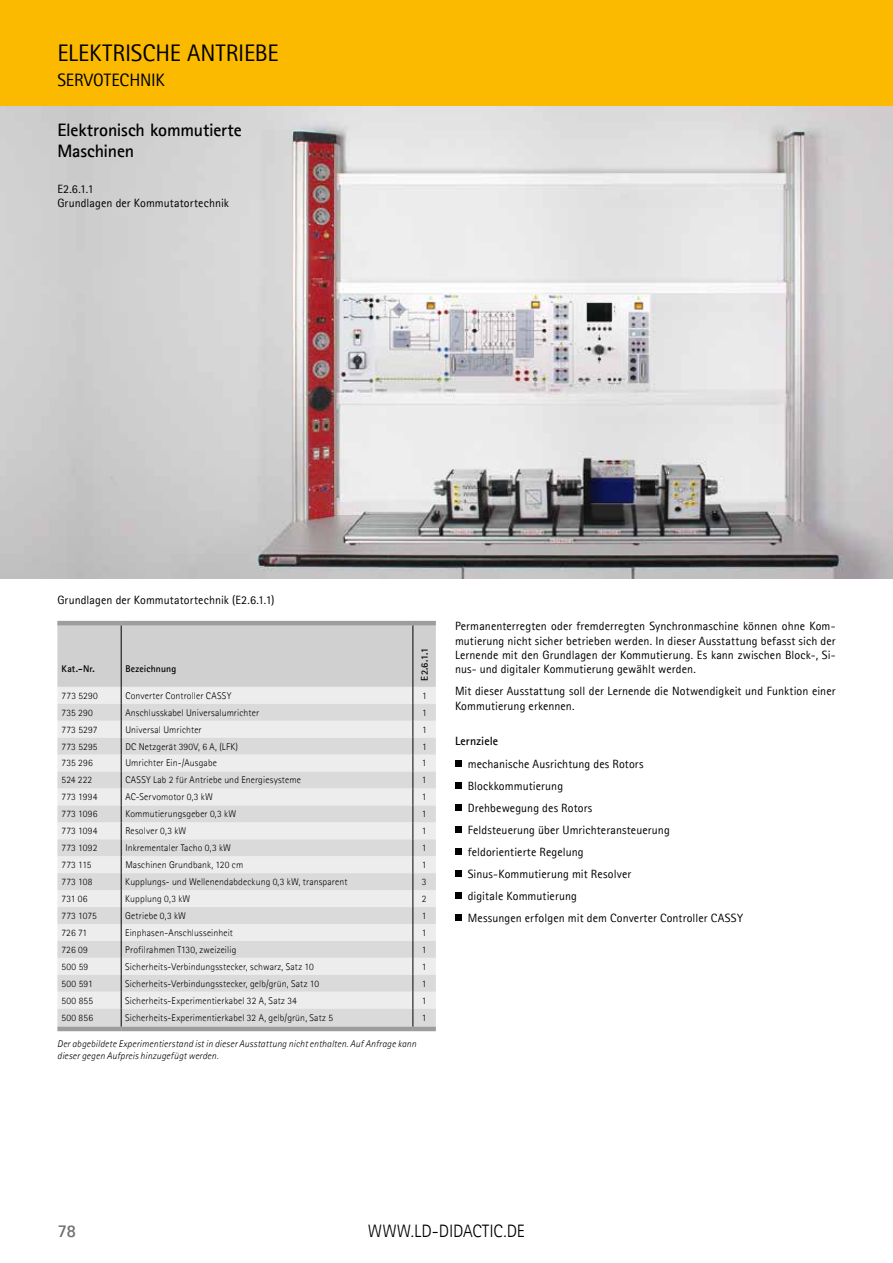
<style>
.page{position:relative;width:893px;height:1263px;background:#fff}
.page>*{position:absolute;margin:0;border:0;box-sizing:border-box;transform-origin:0 0}
.t1{font:24px "Agfa Rotis Sans Serif";letter-spacing:-.01em;color:#000}
.t2{font:700 18px/21.6px "Agfa Rotis Sans Serif";letter-spacing:-.01em;color:#000}
.t3{font:300 18px "Agfa Rotis Sans Serif";letter-spacing:-.01em;color:#000}
.t4{font:18px "Agfa Rotis Sans Serif";letter-spacing:-.005em;color:#000}
.t5{font:700 18px "Agfa Rotis Sans Serif";color:#706f6f}
.t6{font:12px/22px "Agfa Rotis Sans Serif";letter-spacing:.01em;color:#000}
.t7{font:700 12px "Agfa Rotis Sans Serif";letter-spacing:.005em;color:#000}
.t8{font:300 9.75px "Agfa Rotis Sans Serif";letter-spacing:.015em;color:#000}
.t9{font:italic 300 9.75px/11.7px "Agfa Rotis Sans Serif";letter-spacing:.01em;color:#000}
.t10{font:700 9.75px "Agfa Rotis Sans Serif";letter-spacing:.015em;color:#000}
</style>
<div class="page">
<div style="left:0;top:0;width:893px;height:106px;background:#fbba00"></div>
<img style="left:0;top:106px;width:893px;height:472px">
<div style="left:455px;top:760px;width:6px;height:7px;background:#000"></div>
<div style="left:455px;top:782px;width:6px;height:7px;background:#000"></div>
<div style="left:455px;top:804px;width:6px;height:7px;background:#000"></div>
<div style="left:455px;top:826px;width:6px;height:7px;background:#000"></div>
<svg style="left:455px;top:849px;width:6px;height:6px"></svg>
<svg style="left:455px;top:871px;width:6px;height:6px"></svg>
<svg style="left:455px;top:893px;width:6px;height:6px"></svg>
<svg style="left:455px;top:915px;width:6px;height:6px"></svg>
<svg style="left:57px;top:625px;width:379px;height:402px;background:#dfdfdf"></svg>
<hr style="left:57px;top:1027px;width:64px;height:4px;background:#9d9d9c">
<hr style="left:121px;top:1027px;width:292px;height:4px;background:#9d9d9c">
<hr style="left:413px;top:1027px;width:23px;height:4px;background:#9d9d9c">
<hr style="left:57px;top:621px;width:64px;height:4px;background:#9d9d9c">
<hr style="left:121px;top:621px;width:292px;height:4px;background:#9d9d9c">
<hr style="left:413px;top:621px;width:23px;height:4px;background:#9d9d9c">
<h1 class="t1" style="left:57px;top:39px;width:223px">ELEKTRISCHE ANTRIEBE</h1>
<h2 class="t4" style="left:57px;top:69px;width:109px">SERVOTECHNIK</h2>
<h2 class="t2" style="left:57px;top:119px;width:186px">Elektronisch kommutierte<br>Maschinen</h2>
<p class="t6" style="left:57px;top:182px;width:173px;line-height:14.4px">E2.6.1.1<br>Grundlagen der Kommutatortechnik</p>
<p class="t6" style="left:57px;top:589px;width:219px">Grundlagen der Kommutatortechnik (E2.6.1.1)</p>
<p class="t10" style="left:62px;top:662px;width:35px">Kat.-Nr.</p>
<p class="t10" style="left:125px;top:662px;width:52px">Bezeichnung</p>
<p class="t10" style="left:418px;top:680px;width:34px;rotate:-90deg">E2.6.1.1</p>
<p class="t8" style="left:62px;top:690px;width:38px">773 5290</p>
<p class="t8" style="left:125px;top:690px;width:108px">Converter Controller CASSY</p>
<p class="t8" style="left:422px;top:690px;width:6px">1</p>
<p class="t8" style="left:62px;top:707px;width:33px">735 290</p>
<p class="t8" style="left:125px;top:707px;width:135px">Anschlusskabel Universalumrichter</p>
<p class="t8" style="left:422px;top:707px;width:6px">1</p>
<p class="t8" style="left:62px;top:724px;width:37px">773 5297</p>
<p class="t8" style="left:125px;top:724px;width:78px">Universal Umrichter</p>
<p class="t8" style="left:422px;top:724px;width:6px">1</p>
<p class="t8" style="left:62px;top:741px;width:37px">773 5295</p>
<p class="t8" style="left:125px;top:741px;width:114px">DC Netzgerät 390V, 6 A, (LFK)</p>
<p class="t8" style="left:422px;top:741px;width:6px">1</p>
<p class="t8" style="left:62px;top:758px;width:33px">735 296</p>
<p class="t8" style="left:125px;top:758px;width:93px">Umrichter Ein-/Ausgabe</p>
<p class="t8" style="left:422px;top:758px;width:6px">1</p>
<p class="t8" style="left:62px;top:774px;width:32px">524 222</p>
<p class="t8" style="left:125px;top:774px;width:177px">CASSY Lab 2 für Antriebe und Energiesysteme</p>
<p class="t8" style="left:422px;top:774px;width:6px">1</p>
<p class="t8" style="left:62px;top:791px;width:37px">773 1994</p>
<p class="t8" style="left:125px;top:791px;width:89px">AC-Servomotor 0,3 kW</p>
<p class="t8" style="left:422px;top:791px;width:6px">1</p>
<p class="t8" style="left:62px;top:808px;width:37px">773 1096</p>
<p class="t8" style="left:125px;top:808px;width:112px">Kommutierungsgeber 0,3 kW</p>
<p class="t8" style="left:422px;top:808px;width:6px">1</p>
<p class="t8" style="left:62px;top:825px;width:37px">773 1094</p>
<p class="t8" style="left:125px;top:825px;width:62px">Resolver 0,3 kW</p>
<p class="t8" style="left:422px;top:825px;width:6px">1</p>
<p class="t8" style="left:62px;top:842px;width:37px">773 1092</p>
<p class="t8" style="left:125px;top:842px;width:107px">Inkrementaler Tacho 0,3 kW</p>
<p class="t8" style="left:422px;top:842px;width:6px">1</p>
<p class="t8" style="left:62px;top:859px;width:31px">773 115</p>
<p class="t8" style="left:125px;top:859px;width:119px">Maschinen Grundbank, 120 cm</p>
<p class="t8" style="left:422px;top:859px;width:6px">1</p>
<p class="t8" style="left:62px;top:876px;width:32px">773 108</p>
<p class="t8" style="left:125px;top:876px;width:224px">Kupplungs- und Wellenendabdeckung 0,3 kW, transparent</p>
<p class="t8" style="left:422px;top:876px;width:6px">3</p>
<p class="t8" style="left:62px;top:893px;width:27px">731 06</p>
<p class="t8" style="left:125px;top:893px;width:67px">Kupplung 0,3 kW</p>
<p class="t8" style="left:422px;top:893px;width:6px">2</p>
<p class="t8" style="left:62px;top:910px;width:37px">773 1075</p>
<p class="t8" style="left:125px;top:910px;width:62px">Getriebe 0,3 kW</p>
<p class="t8" style="left:422px;top:910px;width:6px">1</p>
<p class="t8" style="left:62px;top:927px;width:27px">726 71</p>
<p class="t8" style="left:125px;top:927px;width:109px">Einphasen-Anschlusseinheit</p>
<p class="t8" style="left:422px;top:927px;width:6px">1</p>
<p class="t8" style="left:62px;top:944px;width:28px">726 09</p>
<p class="t8" style="left:125px;top:944px;width:113px">Profilrahmen T130, zweizeilig</p>
<p class="t8" style="left:422px;top:944px;width:6px">1</p>
<p class="t8" style="left:61px;top:961px;width:28px">500 59</p>
<p class="t8" style="left:125px;top:961px;width:190px">Sicherheits-Verbindungsstecker, schwarz, Satz 10</p>
<p class="t8" style="left:422px;top:961px;width:6px">1</p>
<p class="t8" style="left:61px;top:978px;width:33px">500 591</p>
<p class="t8" style="left:125px;top:978px;width:195px">Sicherheits-Verbindungsstecker, gelb/grün, Satz 10</p>
<p class="t8" style="left:422px;top:978px;width:6px">1</p>
<p class="t8" style="left:61px;top:995px;width:33px">500 855</p>
<p class="t8" style="left:125px;top:995px;width:173px">Sicherheits-Experimentierkabel 32 A, Satz 34</p>
<p class="t8" style="left:422px;top:995px;width:6px">1</p>
<p class="t8" style="left:61px;top:1012px;width:33px">500 856</p>
<p class="t8" style="left:125px;top:1012px;width:209px">Sicherheits-Experimentierkabel 32 A, gelb/grün, Satz 5</p>
<p class="t8" style="left:422px;top:1012px;width:6px">1</p>
<p class="t9" style="left:57px;top:1038px;width:361px">Der abgebildete Experimentierstand ist in dieser Ausstattung nicht enthalten. Auf Anfrage kann dieser gegen Aufpreis hinzugefügt werden.</p>
<p class="t6" style="left:455px;top:619px;width:382px;line-height:14.4px;text-align:justify">Permanenterregten oder fremderregten Synchronmaschine können ohne Kom&shy;mutierung nicht sicher betrieben werden. In dieser Ausstattung befasst sich der Lernende mit den Grundlagen der Kommutierung. Es kann zwischen Block-, Si&shy;nus- und digitaler Kommutierung gewählt werden.</p>
<p class="t6" style="left:455px;top:684px;width:382px;line-height:14.4px">Mit dieser Ausstattung soll der Lernende die Notwendigkeit und Funktion einer<br>Kommutierung erkennen.</p>
<p class="t7" style="left:455px;top:734px;width:45px">Lernziele</p>
<p class="t6" style="left:468px;top:752px;width:277px">mechanische Ausrichtung des Rotors<br>Blockkommutierung<br>Drehbewegung des Rotors<br>Feldsteuerung über Umrichteransteuerung<br>feldorientierte Regelung<br>Sinus-Kommutierung mit Resolver<br>digitale Kommutierung<br>Messungen erfolgen mit dem Converter Controller CASSY</p>
<h2 class="t5" style="left:57px;top:1220px;width:20px">78</h2>
<h2 class="t3" style="left:368px;top:1221px;width:158px">WWW.LD-DIDACTIC.DE</h2>
</div>
